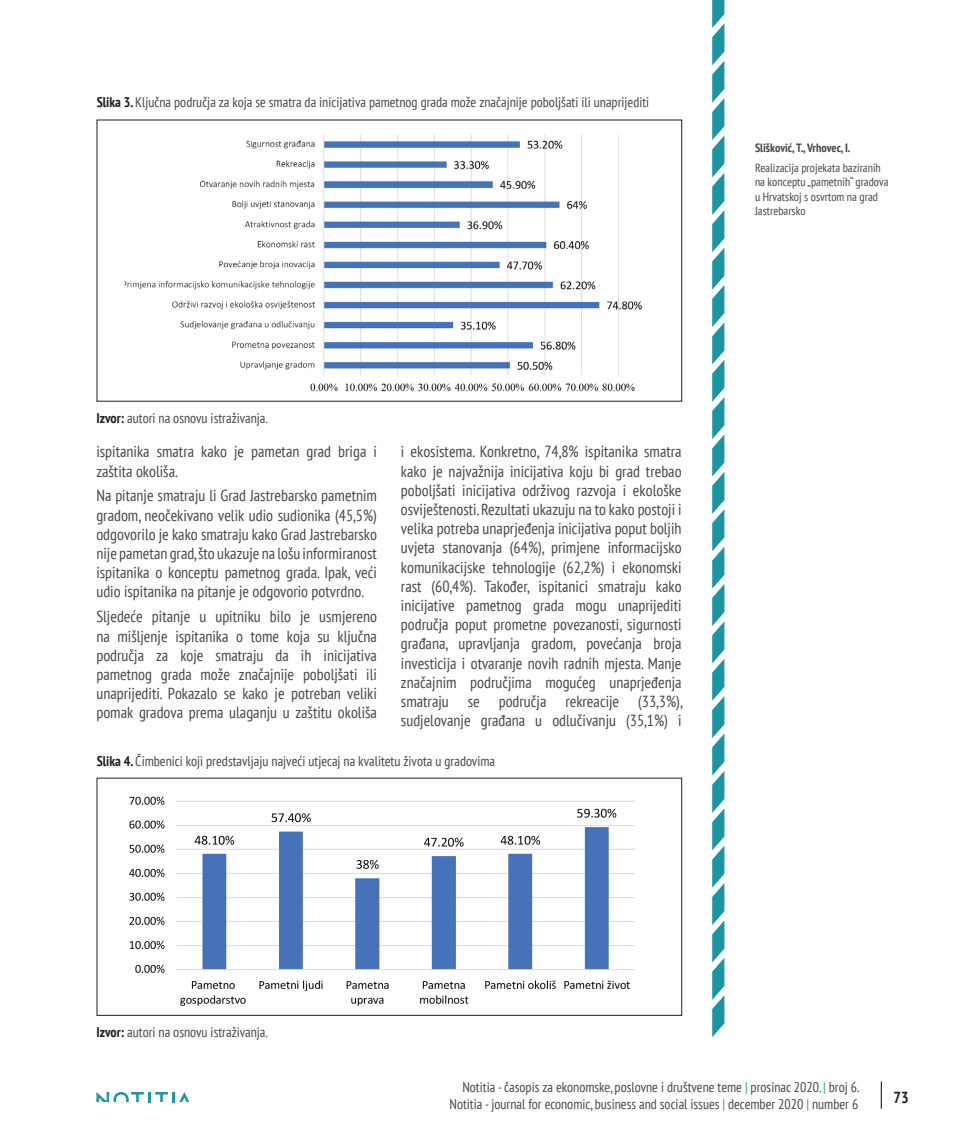
<style>
.page{position:relative;width:964px;height:1134px;background:#fff}
.page>*{position:absolute;margin:0;border:0;box-sizing:border-box;transform-origin:0 0}
.t1{font:condensed 16px/19.2px "PT Sans";color:#454647;text-align:justify}
.t2{font:700 condensed 16px "PT Sans";color:#231f20}
.t3{font:condensed 14px/16.8px "PT Sans";color:#454647;text-align:right}
.t4{font:condensed 12px/14.4px "PT Sans";color:#454647}
.t5{font:700 condensed 12px "PT Sans";color:#454647}
.s1{font-weight:700;color:#231f20}
.s2{color:#1a96a3}
</style>
<div class="page">
<svg style="left:712px;top:0;width:12px;height:1037px"></svg>
<svg style="left:881px;top:1081px;width:1px;height:28px"></svg>
<svg style="left:96px;top:1092px;width:93px;height:10px"></svg>
<img style="left:125px;top:134px;width:517px;height:258px">
<img style="left:129px;top:796px;width:506px;height:210px">
<p class="t3" style="left:97px;top:94px;width:554px"><span class="s1">Slika 3.</span> Ključna područja za koja se smatra da inicijativa pametnog grada može značajnije poboljšati ili unaprijediti</p>
<p class="t5" style="left:755px;top:139px;width:97px">Slišković, T., Vrhovec, I.</p>
<p class="t4" style="left:755px;top:160px;width:135px">Realizacija projekata baziranih na konceptu „pametnih“ gradova u Hrvatskoj s osvrtom na grad<br>Jastrebarsko</p>
<p class="t3" style="left:96px;top:409px;width:173px"><span class="s1">Izvor:</span> autori na osnovu istraživanja.</p>
<p class="t1" style="left:96px;top:442px;width:282px">ispitanika smatra kako je pametan grad briga i zaštita okoliša.</p>
<p class="t1" style="left:96px;top:486px;width:282px">Na pitanje smatraju li Grad Jastrebarsko pametnim gradom, neočekivano velik udio sudionika (45,5%) odgovorilo je kako smatraju kako Grad Jastrebarsko nije pametan grad, što ukazuje na lošu informiranost ispitanika o konceptu pametnog grada. Ipak, veći udio ispitanika na pitanje je odgovorio potvrdno.</p>
<p class="t1" style="left:96px;top:607px;width:282px">Sljedeće pitanje u upitniku bilo je usmjereno na mišljenje ispitanika o tome koja su ključna područja za koje smatraju da ih inicijativa pametnog grada može značajnije poboljšati ili unaprijediti. Pokazalo se kako je potreban veliki pomak gradova prema ulaganju u zaštitu okoliša</p>
<p class="t1" style="left:401px;top:442px;width:283px">i ekosistema. Konkretno, 74,8% ispitanika smatra kako je najvažnija inicijativa koju bi grad trebao poboljšati inicijativa održivog razvoja i ekološke osviještenosti. Rezultati ukazuju na to kako postoji i velika potreba unaprjeđenja inicijativa poput boljih uvjeta stanovanja (64%), primjene informacijsko komunikacijske tehnologije (62,2%) i ekonomski rast (60,4%). Također, ispitanici smatraju kako inicijative pametnog grada mogu unaprijediti područja poput prometne povezanosti, sigurnosti građana, upravljanja gradom, povećanja broja investicija i otvaranje novih radnih mjesta. Manje značajnim područjima mogućeg unaprjeđenja smatraju se područja rekreacije (33,3%), sudjelovanje građana u odlučivanju (35,1%) i</p>
<p class="t3" style="left:97px;top:752px;width:400px"><span class="s1">Slika 4.</span> Čimbenici koji predstavljaju najveći utjecaj na kvalitetu života u gradovima</p>
<p class="t3" style="left:96px;top:1023px;width:173px"><span class="s1">Izvor:</span> autori na osnovu istraživanja.</p>
<p class="t3" style="left:449px;top:1078px;width:411px">Notitia - časopis za ekonomske, poslovne i društvene teme <span class="s2">|</span> prosinac 2020. <span class="s2">|</span> broj 6.<br>Notitia - journal for economic, business and social issues <span class="s2">|</span> december 2020 <span class="s2">|</span> number 6</p>
<p class="t2" style="left:893px;top:1086px;width:17px">73</p>
</div>
